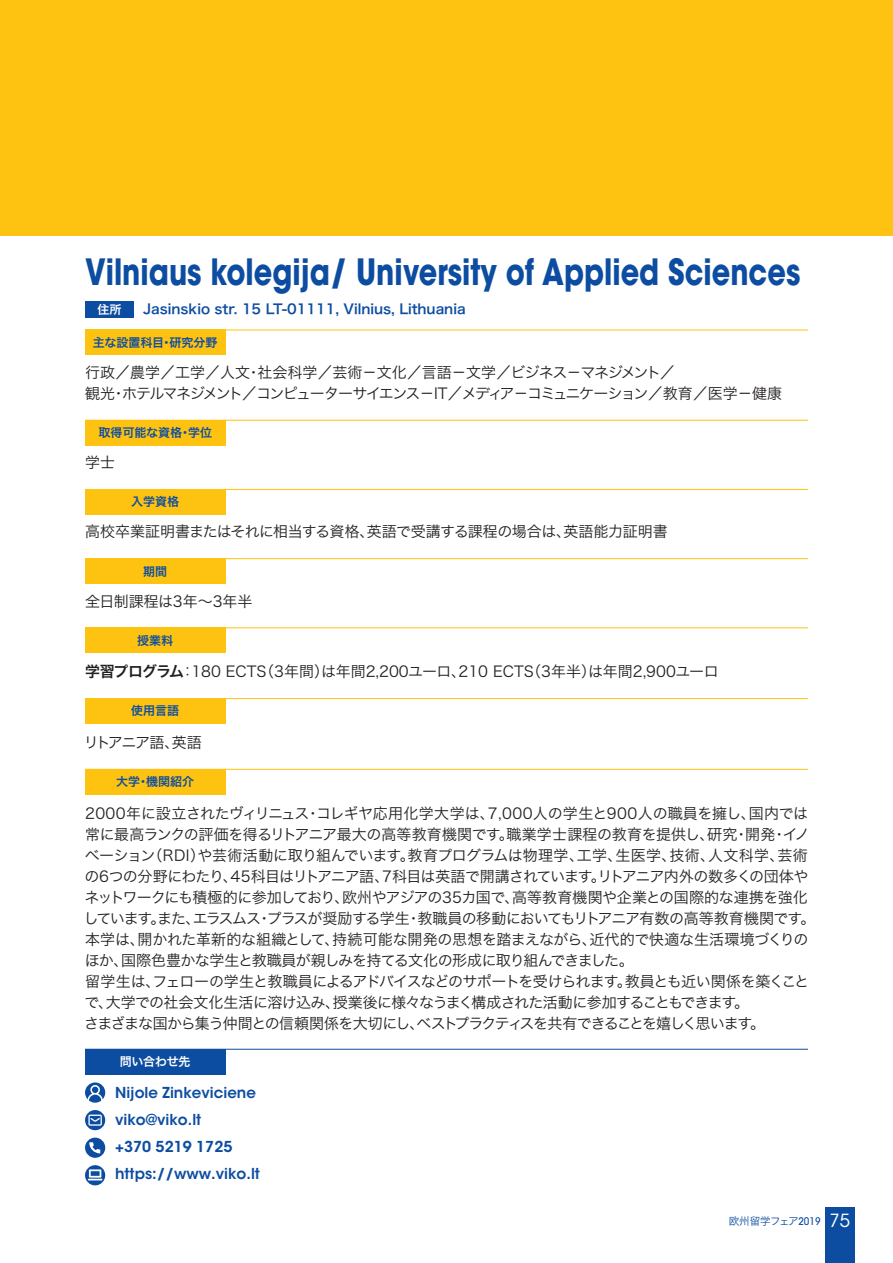
<style>
.page{position:relative;width:893px;height:1263px;background:#fff}
.page>*{position:absolute;margin:0;border:0;box-sizing:border-box;transform-origin:0 0}
.t1{font:700 36px "ITC Avant Garde Std";color:#0d4da1;scale:.8 1}
.t2{font:15px/21px "Hira Kaku Std N W3";letter-spacing:-.035em;color:#231f20}
.t3{font:15px/21px "Hira Kaku Std N W3";letter-spacing:-.085em;color:#231f20}
.t4{font:15px "Hira Kaku Std N W3";color:#231f20}
.t5{font:600 15px/27px "ITC Avant Garde Std";color:#0d4da1}
.t6{font:15px "Hira Kaku Std N W3";letter-spacing:-.09em;color:#231f20}
.t7{font:13.5px "Hira Kaku Std N W6";color:#0d4da1}
.t8{font:12px "Hira Kaku Std N W6";color:#0d4da1}
.t9{font:12px "Hira Kaku Std N W6";letter-spacing:-.02em;color:#fff}
.t10{font:10.5px "Hira Kaku Std N W3";letter-spacing:-.035em;color:#0d4da1}
.s1{font-family:"Hira Kaku Std N W6"}
.s2{font-family:"ITC Avant Garde Std";font-weight:500;font-stretch:condensed}
.s3{font-family:"ITC Avant Garde Std";font-size:18px;color:#fff}
</style>
<div class="page">
<div style="left:825px;top:1208px;width:30px;height:55px;background:#0d4da1"></div>
<div style="left:0;top:0;width:893px;height:236px;background:#fec210"></div>
<hr style="left:85px;top:330px;width:723px;height:1px;background:#fec210">
<div style="left:85px;top:330px;width:140px;height:25px;background:#fec210"></div>
<hr style="left:85px;top:420px;width:723px;height:1px;background:#fec210">
<div style="left:85px;top:420px;width:140px;height:25px;background:#fec210"></div>
<hr style="left:85px;top:489px;width:723px;height:1px;background:#fec210">
<div style="left:85px;top:489px;width:140px;height:25px;background:#fec210"></div>
<hr style="left:85px;top:558px;width:723px;height:1px;background:#fec210">
<div style="left:85px;top:558px;width:140px;height:26px;background:#fec210"></div>
<hr style="left:85px;top:698px;width:723px;height:1px;background:#fec210">
<div style="left:85px;top:698px;width:140px;height:26px;background:#fec210"></div>
<hr style="left:85px;top:627px;width:723px;height:1px;background:#fec210">
<div style="left:85px;top:627px;width:140px;height:26px;background:#fec210"></div>
<hr style="left:85px;top:769px;width:723px;height:1px;background:#fec210">
<div style="left:85px;top:769px;width:140px;height:25px;background:#fec210"></div>
<hr style="left:85px;top:1049px;width:723px;height:1px;background:#0d4da1">
<div style="left:85px;top:1049px;width:140px;height:25px;background:#0d4da1"></div>
<svg style="left:85px;top:1082px;width:20px;height:21px"></svg>
<svg style="left:87px;top:1085px;width:16px;height:16px"></svg>
<div style="left:85px;top:1110px;width:20px;height:20px;background:#0d4da1;border-radius:50%"></div>
<svg style="left:88px;top:1114px;width:14px;height:12px"></svg>
<div style="left:85px;top:1137px;width:20px;height:21px;background:#0d4da1;border-radius:50%"></div>
<svg style="left:89px;top:1142px;width:11px;height:11px"></svg>
<svg style="left:85px;top:1165px;width:20px;height:20px"></svg>
<svg style="left:88px;top:1169px;width:14px;height:11px"></svg>
<div style="left:85px;top:301px;width:49px;height:16px;background:#0d4da1"></div>
<h1 class="t1" style="left:85px;top:248px;width:896px">Vilniaus kolegija/ University of Applied Sciences</h1>
<p class="t9" style="left:97px;top:300px;width:25px">住所</p>
<p class="t7" style="left:143px;top:299px;width:324px">Jasinskio str. 15 LT-01111, Vilnius, Lithuania</p>
<p class="t8" style="left:93px;top:333px;width:126px">主な設置科目・研究分野</p>
<p class="t3" style="left:85px;top:361px;width:699px">行政／農学／工学／人文・社会科学／芸術－文化／言語－文学／ビジネス－マネジメント／<br>観光・ホテルマネジメント／コンピューターサイエンス－IT／メディア－コミュニケーション／教育／医学－健康</p>
<p class="t8" style="left:98px;top:423px;width:115px">取得可能な資格・学位</p>
<p class="t2" style="left:85px;top:452px;width:31px">学士</p>
<p class="t8" style="left:131px;top:493px;width:49px">入学資格</p>
<p class="t2" style="left:85px;top:521px;width:584px">高校卒業証明書またはそれに相当する資格、英語で受講する課程の場合は、英語能力証明書</p>
<p class="t8" style="left:143px;top:562px;width:25px">期間</p>
<p class="t4" style="left:85px;top:589px;width:169px">全日制課程は3年～3年半</p>
<p class="t8" style="left:137px;top:631px;width:37px">授業料</p>
<p class="t4" style="left:85px;top:660px;width:635px"><span class="s1">学習プログラム</span>：180 ECTS（3年間）は年間2,200ユーロ、210 ECTS（3年半）は年間2,900ユーロ</p>
<p class="t8" style="left:131px;top:702px;width:49px">使用言語</p>
<p class="t6" style="left:84px;top:731px;width:120px">リトアニア語、英語</p>
<p class="t8" style="left:116px;top:772px;width:79px">大学・機関紹介</p>
<p class="t2" style="left:84px;top:802px;width:733px">2000年に設立されたヴィリニュス・コレギヤ応用化学大学は、7,000人の学生と900人の職員を擁し、国内では常に最高ランクの評価を得るリトアニア最大の高等教育機関です。職業学士課程の教育を提供し、研究・開発・イノベーション（RDI）や芸術活動に取り組んでいます。教育プログラムは物理学、工学、生医学、技術、人文科学、芸術の6つの分野にわたり、45科目はリトアニア語、7科目は英語で開講されています。リトアニア内外の数多くの団体やネットワークにも積極的に参加しており、欧州やアジアの35カ国で、高等教育機関や企業との国際的な連携を強化しています。また、エラスムス・プラスが奨励する学生・教職員の移動においてもリトアニア有数の高等教育機関です。本学は、開かれた革新的な組織として、持続可能な開発の思想を踏まえながら、近代的で快適な生活環境づくりのほか、国際色豊かな学生と教職員が親しみを持てる文化の形成に取り組んできました。<br>留学生は、フェローの学生と教職員によるアドバイスなどのサポートを受けられます。教員とも近い関係を築くことで、大学での社会文化生活に溶け込み、授業後に様々なうまく構成された活動に参加することもできます。<br>さまざまな国から集う仲間との信頼関係を大切にし、ベストプラクティスを共有できることを嬉しく思います。</p>
<p class="t9" style="left:120px;top:1052px;width:72px">問い合わせ先</p>
<p class="t5" style="left:115px;top:1079px;width:146px">Nijole Zinkeviciene viko@viko.lt<br>+370 5219 1725 https://www.viko.lt</p>
<p class="t10" style="left:729px;top:1213px;width:123px">欧州留学フェア<span class="s2">2019</span> <span class="s3">75</span></p>
</div>
